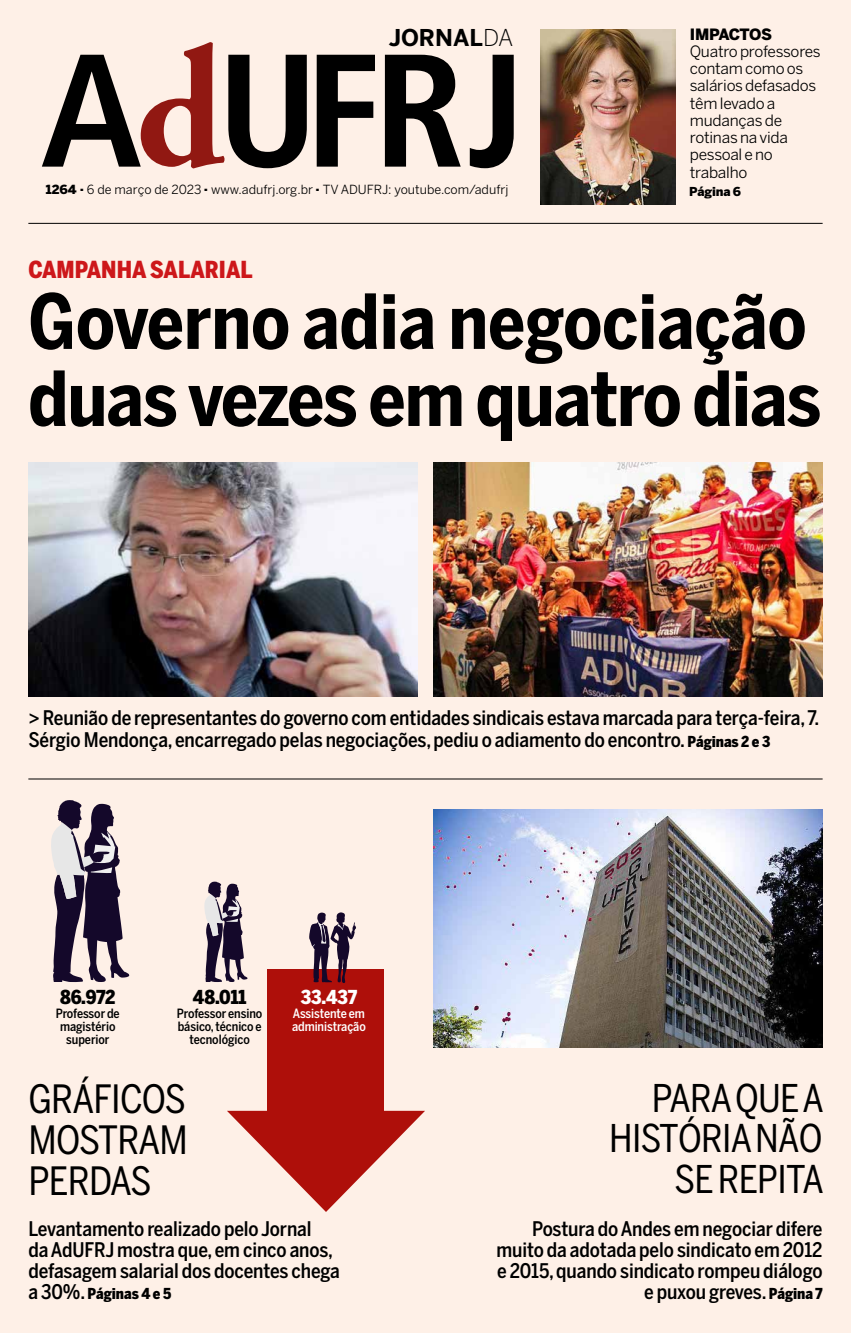
<style>
.page{position:relative;width:851px;height:1333px;background:#fff}
.page>*{position:absolute;margin:0;border:0;box-sizing:border-box;transform-origin:0 0}
.t1{font:700 75px/77px "Benton Sans Cond";letter-spacing:-.01em;color:#000}
.t2{font:38.7px/41.1px "Benton Sans Cond";letter-spacing:-.02em;color:#000;text-align:justify}
.t3{font:37.9px/40.3px "Benton Sans Cond";letter-spacing:-.02em;color:#000;text-align:right}
.t4{font:900 23.2px "Benton Sans Cond";color:#cd171a}
.t5{font:700 23px "Benton Sans";color:#000}
.t6{font:500 20px/21px "Benton Sans Cond";letter-spacing:-.005em;color:#000}
.t7{font:900 19.1px "Benton Sans Cond";letter-spacing:-.005em;color:#000}
.t8{font:900 19.1px "Benton Sans Cond";color:#fff}
.t9{font:15.5px/17.2px "Benton Sans";letter-spacing:-.015em;color:#000}
.t10{font:900 15.5px "Benton Sans";letter-spacing:-.035em;color:#000}
.t11{font:900 15px "Benton Sans Cond";letter-spacing:-.005em;color:#000}
.t12{font:500 12.7px/13.3px "Benton Sans Cond";letter-spacing:-.005em;color:#000;text-align:center}
.t13{font:500 12.7px/13.3px "Benton Sans Cond";letter-spacing:-.005em;color:#fff}
.t14{font:12.5px "Benton Sans";color:#000}
.t15{font:900 12.3px "Benton Sans";letter-spacing:-.015em;color:#000}
.s1{font-weight:300}
.s2{font-weight:900}
.s3{font-weight:900;font-size:15px}
.s4{font-weight:500;font-size:20px}
</style>
<div class="page">
<div style="left:0;top:0;width:850px;height:1332px;background:#fef0e7"></div>
<hr style="left:28px;top:223px;width:794px;height:1px;background:#000">
<hr style="left:28px;top:778px;width:794px;height:1px;background:#000">
<svg style="left:316px;top:55px;width:59px;height:112px"></svg>
<svg style="left:385px;top:55px;width:75px;height:112px"></svg>
<svg style="left:469px;top:55px;width:44px;height:113px"></svg>
<svg style="left:42px;top:42px;width:265px;height:126px"></svg>
<img style="left:540px;top:30px;width:135px;height:174px">
<img style="left:28px;top:462px;width:390px;height:234px">
<img style="left:433px;top:809px;width:389px;height:238px">
<img style="left:433px;top:462px;width:389px;height:234px">
<svg style="left:227px;top:1110px;width:198px;height:101px"></svg>
<div style="left:267px;top:969px;width:117px;height:161px;background:#ae0f0a"></div>
<svg style="left:51px;top:800px;width:78px;height:182px"></svg>
<svg style="left:204px;top:881px;width:43px;height:101px"></svg>
<svg style="left:309px;top:912px;width:47px;height:71px"></svg>
<p class="t5" style="left:388px;top:24px;width:126px">JORNAL<span class="s1">DA</span></p>
<p class="t14" style="left:46px;top:182px;width:464px"><span class="s2">1264 </span><sup>.</sup> 6 de março de 2023 <sup>.</sup> www.adufrj.org.br <sup>.</sup> TV ADUFRJ: youtube.com/adufrj</p>
<p class="t4" style="left:28px;top:256px;width:226px">CAMPANHA SALARIAL</p>
<p class="t10" style="left:689px;top:25px;width:84px">IMPACTOS</p>
<p class="t9" style="left:689px;top:43px;width:132px">Quatro professores contam como os salários defasados têm levado a mudanças de rotinas na vida pessoal e no trabalho</p>
<p class="t15" style="left:689px;top:184px;width:53px">Página 6</p>
<h1 class="t1" style="left:28px;top:282px;width:794px">Governo adia negociação duas vezes em quatro dias</h1>
<p class="t6" style="left:28px;top:706px;width:792px;line-height:22px">&gt; Reunião de representantes do governo com entidades sindicais estava marcada para terça-feira, 7.<br>Sérgio Mendonça, encarregado pelas negociações, pediu o adiamento do encontro. <span class="s3">Páginas 2 e 3</span></p>
<p class="t7" style="left:60px;top:986px;width:57px">86.972</p>
<p class="t12" style="left:56px;top:1006px;width:65px">Professor de magistério superior</p>
<p class="t7" style="left:193px;top:986px;width:55px">48.011</p>
<p class="t12" style="left:177px;top:1006px;width:87px">Professor ensino básico, técnico e tecnológico</p>
<p class="t8" style="left:301px;top:986px;width:58px">33.437</p>
<p class="t13" style="left:292px;top:1006px;width:75px">Assistente em administração</p>
<h2 class="t2" style="left:28px;top:1077px;width:161px">GRÁFICOS MOSTRAM PERDAS</h2>
<h3 class="t3" style="left:609px;top:1077px;width:216px">PARA QUE A<br>HISTÓRIA NÃO<br>SE REPITA</h3>
<p class="t6" style="left:28px;top:1217px;width:313px">Levantamento realizado pelo Jornal<br>da AdUFRJ mostra que, em cinco anos, defasagem salarial dos docentes chega</p>
<p class="t11" style="left:28px;top:1284px;width:144px"><span class="s4">a 30%.</span> Páginas 4 e 5</p>
<p class="t6" style="left:496px;top:1217px;width:327px;text-align:right">Postura do Andes em negociar difere muito da adotada pelo sindicato em 2012 e 2015, quando sindicato rompeu diálogo e puxou greves. <span class="s3">Página 7</span></p>
</div>
